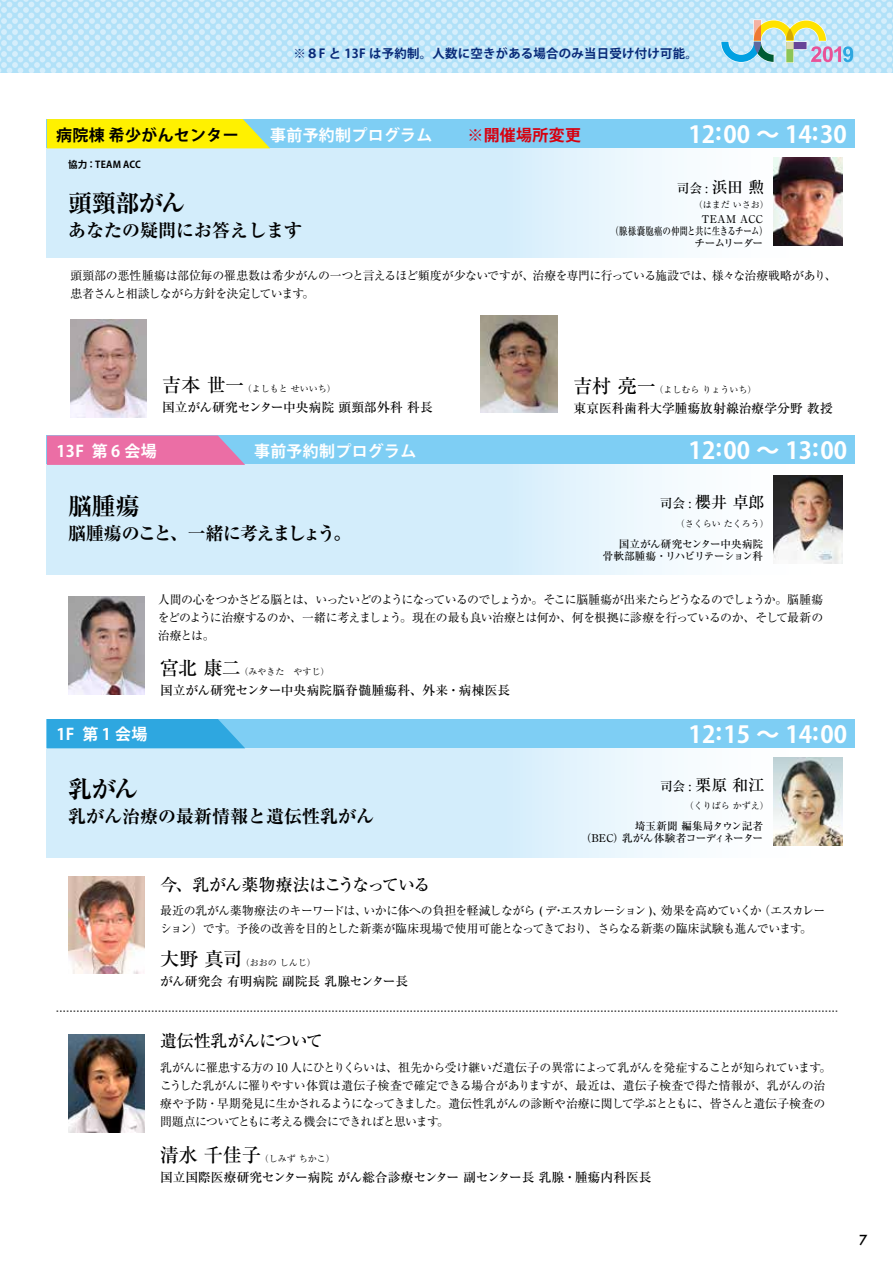
<style>
.page{position:relative;width:893px;height:1263px;background:#fff}
.page>*{position:absolute;margin:0;border:0;box-sizing:border-box;transform-origin:0 0}
.t1{font:700 expanded 24px "Ryumin Pro";letter-spacing:-.015em;color:#000}
.t2{font:700 23.4px "Koz Go Pr 6 N";color:#fff}
.t3{font:700 expanded 18px "Ryumin Pro";color:#000}
.t4{font:700 expanded 18px "Ryumin Pro";letter-spacing:-.08em;color:#000}
.t5{font:500 16.95px "Ryumin Pro";letter-spacing:-.05em;color:#000}
.t6{font:700 15.9px "Koz Go Pr 6 N";letter-spacing:.02em;color:#fff}
.t7{font:500 15.9px "Ryumin Pro";letter-spacing:-.005em;color:#000}
.t8{font:700 15.9px "Koz Go Pr 6 N";letter-spacing:.02em;color:#000}
.t9{font:700 15.9px "Koz Go Pr 6 N";letter-spacing:.02em;color:#d7000f}
.t10{font:500 13.5px "Futura";color:#000}
.t11{font:500 12.75px "Ryumin Pro";letter-spacing:-.005em;color:#000}
.t12{font:700 12.45px "Koz Go Pr 6 N";letter-spacing:.02em;color:#092a78}
.t13{font:12px/18px "Ryumin Pro";letter-spacing:-.035em;color:#000}
.t14{font:500 10.65px/12px "Ryumin Pro";letter-spacing:-.015em;color:#000}
.t15{font:500 10.65px "Ryumin Pro";letter-spacing:-.015em;color:#000;scale:.8 1}
.t16{font:500 10.65px "Ryumin Pro";letter-spacing:-.085em;color:#000}
.t17{font:700 9.6px "Koz Go Pr 6 N";letter-spacing:.015em;color:#000}
.t18{font:9px "Ryumin Pro";color:#000}
.s1{font-size:15.9px}
.s2{font-weight:500;font-size:19.2px}
.s3{font-size:12.75px}
</style>
<div class="page">
<div style="left:47px;top:119px;width:808px;height:30px;background:#7ecef4"></div>
<div style="left:47px;top:436px;width:808px;height:29px;background:#7ecef4"></div>
<div style="left:47px;top:719px;width:808px;height:30px;background:#7ecef4"></div>
<img style="left:70px;top:320px;width:77px;height:98px">
<img style="left:480px;top:315px;width:77px;height:98px">
<div style="left:47px;top:149px;width:808px;height:108px;background:linear-gradient(to right,#c8eafc,#f5f7fa)"></div>
<svg style="left:47px;top:119px;width:223px;height:29px;background:#f6ee0f"></svg>
<img style="left:68px;top:596px;width:77px;height:98px">
<svg style="left:47px;top:465px;width:796px;height:109px"></svg>
<svg style="left:47px;top:436px;width:198px;height:29px;background:#e374aa"></svg>
<img style="left:68px;top:876px;width:77px;height:98px">
<img style="left:68px;top:1034px;width:77px;height:98px">
<svg style="left:47px;top:748px;width:808px;height:110px"></svg>
<svg style="left:47px;top:719px;width:198px;height:29px;background:#33a9e1"></svg>
<svg style="left:57px;top:1011px;width:780px;height:1px"></svg>
<svg style="left:0;top:0;width:893px;height:72px;background:#c0e6f9"></svg>
<svg style="left:721px;top:20px;width:132px;height:43px;background:#b7d1ca"></svg>
<img style="left:773px;top:158px;width:69px;height:88px">
<img style="left:773px;top:475px;width:69px;height:88px">
<img style="left:773px;top:757px;width:69px;height:88px">
<p class="t12" style="left:293px;top:46px;width:406px">※８F と 13F は予約制。人数に空きがある場合のみ当日受け付け可能。</p>
<h3 class="t8" style="left:56px;top:126px;width:184px">病院棟 希少がんセンター</h3>
<h3 class="t6" style="left:270px;top:126px;width:164px">事前予約制プログラム</h3>
<h3 class="t9" style="left:467px;top:126px;width:115px">※開催場所変更</h3>
<p class="t17" style="left:68px;top:159px;width:74px">協力：TEAM ACC</p>
<h2 class="t2" style="left:688px;top:121px;width:160px">12:00 〜 14:30</h2>
<p class="t11" style="left:677px;top:178px;width:89px">司会 : <span class="s1">浜田 勲</span></p>
<p class="t18" style="left:694px;top:197px;width:76px">（はまだ いさお）</p>
<h1 class="t1" style="left:68px;top:184px;width:119px">頭頸部がん</h1>
<h3 class="t3" style="left:68px;top:216px;width:236px">あなたの疑問にお答えします</h3>
<p class="t13" style="left:70px;top:265px;width:768px">頭頸部の悪性腫瘍は部位毎の罹患数は希少がんの一つと言えるほど頻度が少ないですが、治療を専門に行っている施設では、様々な治療戦略があり、患者さんと相談しながら方針を決定しています。</p>
<p class="t14" style="left:702px;top:212px;width:63px">TEAM ACC</p>
<p class="t15" style="left:610px;top:222px;width:198px">（腺様嚢胞癌の仲間と共に生きるチーム）</p>
<p class="t16" style="left:694px;top:234px;width:70px">チームリーダー</p>
<p class="t18" style="left:162px;top:381px;width:175px"><span class="s2">吉本 世一</span>（よしもと せいいち）</p>
<p class="t18" style="left:573px;top:382px;width:185px"><span class="s2">吉村 亮一</span>（よしむら りょういち）</p>
<p class="t11" style="left:162px;top:397px;width:272px">国立がん研究センター中央病院 頭頸部外科 科長</p>
<p class="t11" style="left:573px;top:398px;width:261px">東京医科歯科大学腫瘍放射線治療学分野 教授</p>
<h3 class="t6" style="left:57px;top:442px;width:102px">13F 第 6 会場</h3>
<h3 class="t6" style="left:254px;top:442px;width:164px">事前予約制プログラム</h3>
<h2 class="t2" style="left:689px;top:437px;width:160px">12:00 〜 13:00</h2>
<h1 class="t1" style="left:68px;top:487px;width:73px">脳腫瘍</h1>
<h3 class="t4" style="left:68px;top:519px;width:285px">脳腫瘍のこと、一緒に考えましょう。</h3>
<h3 class="t7" style="left:660px;top:490px;width:106px"><span class="s3">司会 :</span> 櫻井 卓郎</h3>
<p class="t18" style="left:676px;top:516px;width:94px">（さくらい たくろう）</p>
<p class="t14" style="left:603px;top:537px;width:172px;text-indent:16px">国立がん研究センター中央病院　骨軟部腫瘍・リハビリテーション科</p>
<p class="t13" style="left:158px;top:589px;width:667px;text-align:justify">人間の心をつかさどる脳とは、いったいどのようになっているのでしょうか。そこに脳腫瘍が出来たらどうなるのでしょうか。脳腫瘍をどのように治療するのか、一緒に考えましょう。現在の最も良い治療とは何か、何を根拠に診療を行っているのか、そして最新の治療とは。</p>
<h3 class="t6" style="left:57px;top:725px;width:92px">1F 第1 会場</h3>
<p class="t18" style="left:160px;top:664px;width:171px"><span class="s2">宮北 康二</span>（みやきた　やすじ）</p>
<p class="t11" style="left:160px;top:680px;width:352px">国立がん研究センター中央病院脳脊髄腫瘍科、外来・病棟医長</p>
<h1 class="t1" style="left:68px;top:770px;width:72px">乳がん</h1>
<h3 class="t3" style="left:68px;top:802px;width:308px">乳がん治療の最新情報と遺伝性乳がん</h3>
<h3 class="t5" style="left:160px;top:871px;width:272px">今、乳がん薬物療法はこうなっている</h3>
<h2 class="t2" style="left:689px;top:721px;width:160px">12:15 〜 14:00</h2>
<h3 class="t7" style="left:660px;top:772px;width:106px"><span class="s3">司会 :</span> 栗原 和江</h3>
<p class="t18" style="left:685px;top:798px;width:85px">（くりばら かずえ）</p>
<p class="t14" style="left:581px;top:819px;width:184px;text-align:right">埼玉新聞 編集局タウン記者<br>（BEC）乳がん体験者コーディネーター</p>
<p class="t13" style="left:160px;top:901px;width:667px">最近の乳がん薬物療法のキーワードは、いかに体への負担を軽減しながら ( デ・エスカレーション )、効果を高めていくか（エスカレーション）です。予後の改善を目的とした新薬が臨床現場で使用可能となってきており、さらなる新薬の臨床試験も進んでいます。</p>
<p class="t18" style="left:160px;top:955px;width:157px"><span class="s2">大野 真司</span>（おおの しんじ）</p>
<p class="t11" style="left:160px;top:971px;width:250px">がん研究会 有明病院 副院長 乳腺センター長</p>
<h3 class="t5" style="left:160px;top:1027px;width:164px">遺伝性乳がんについて</h3>
<p class="t13" style="left:160px;top:1058px;width:673px">乳がんに罹患する方の 10 人にひとりくらいは、祖先から受け継いだ遺伝子の異常によって乳がんを発症することが知られています。こうした乳がんに罹りやすい体質は遺伝子検査で確定できる場合がありますが、最近は、遺伝子検査で得た情報が、乳がんの治療や予防・早期発見に生かされるようになってきました。遺伝性乳がんの診断や治療に関して学ぶとともに、皆さんと遺伝子検査の問題点についてともに考える機会にできればと思います。</p>
<p class="t18" style="left:160px;top:1151px;width:176px"><span class="s2">清水 千佳子</span>（しみず ちかこ）</p>
<p class="t11" style="left:160px;top:1167px;width:493px">国立国際医療研究センター病院 がん総合診療センター 副センター長 乳腺・腫瘍内科医長</p>
<p class="t10" style="left:859px;top:1231px;width:10px">7</p>
</div>
